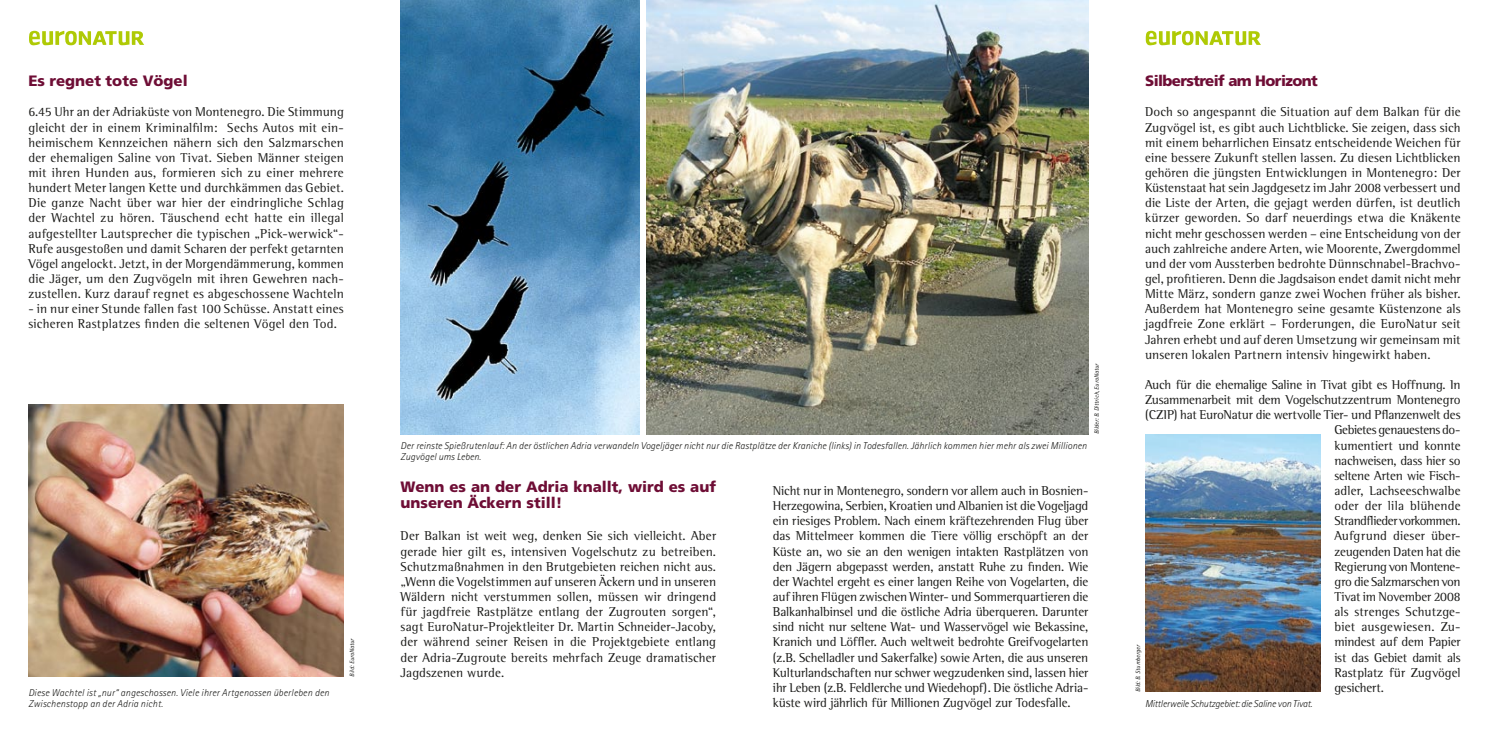
<style>
.page{position:relative;width:1489px;height:745px;background:#fff}
.page>*{position:absolute;margin:0;border:0;box-sizing:border-box;transform-origin:0 0}
.t1{font:900 15px/16.5px "Frutiger";color:#6e0d35}
.t2{font:900 15px "Frutiger";letter-spacing:-.04em;color:#6e0d35}
.t3{font:13.12px/15.1px "Rotis Semi Serif";letter-spacing:-.005em;color:#1a1a18;text-align:justify}
.t4{font:13.12px/15.1px "Rotis Semi Serif";letter-spacing:.02em;color:#1a1a18}
.t5{font:13.12px "Rotis Semi Serif";letter-spacing:-.025em;color:#1a1a18}
.t6{font:13.12px "Rotis Semi Serif";letter-spacing:.015em;color:#1a1a18}
.t7{font:13.12px "Rotis Semi Serif";letter-spacing:-.035em;color:#1a1a18}
.t8{font:13.12px "Rotis Semi Serif";letter-spacing:-.03em;color:#1a1a18}
.t9{font:italic 300 10px/11.2px "Rotis Sans Serif";letter-spacing:.01em;color:#1a1a18}
.t10{font:italic 300 10px "Rotis Sans Serif";letter-spacing:-.015em;color:#1a1a18}
.t11{font:italic 6.25px "Rotis Sans Serif";color:#1a1a18}
</style>
<div class="page">
<svg style="left:29px;top:31px;width:115px;height:14px"></svg>
<svg style="left:1145px;top:31px;width:115px;height:14px"></svg>
<img style="left:1145px;top:434px;width:175px;height:257px">
<img style="left:647px;top:0;width:441px;height:434px">
<img style="left:400px;top:0;width:240px;height:434px">
<img style="left:28px;top:404px;width:316px;height:272px">
<p class="t2" style="left:1144px;top:72px;width:174px">Silberstreif am Horizont</p>
<p class="t3" style="left:1144px;top:104px;width:317px">Doch so angespannt die Situation auf dem Balkan für die Zugvögel ist, es gibt auch Lichtblicke. Sie zeigen, dass sich mit einem beharrlichen Einsatz entscheidende Weichen für eine bessere Zukunft stellen lassen. Zu diesen Lichtblicken gehören die jüngsten Entwicklungen in Montenegro: Der Küstenstaat hat sein Jagdgesetz im Jahr 2008 verbessert und die Liste der Arten, die gejagt werden dürfen, ist deutlich kürzer geworden. So darf neuerdings etwa die Knäkente nicht mehr geschossen werden – eine Entscheidung von der auch zahlreiche andere Arten, wie Moorente, Zwergdommel und der vom Aussterben bedrohte Dünnschnabel-Brachvo&shy;gel, profitieren. Denn die Jagdsaison endet damit nicht mehr Mitte März, sondern ganze zwei Wochen früher als bisher.<br>Außerdem hat Montenegro seine gesamte Küstenzone als jagdfreie Zone erklärt – Forderungen, die EuroNatur seit Jahren erhebt und auf deren Umsetzung wir gemeinsam mit unseren lokalen Partnern intensiv hingewirkt haben.</p>
<p class="t3" style="left:1144px;top:377px;width:317px">Auch für die ehemalige Saline in Tivat gibt es Hoffnung. In</p>
<p class="t3" style="left:1144px;top:392px;width:317px">Zusammenarbeit mit dem Vogelschutzzentrum Montenegro</p>
<p class="t3" style="left:1144px;top:407px;width:317px">(CZIP) hat EuroNatur die wertvolle Tier- und Pflanzenwelt des</p>
<p class="t8" style="left:1334px;top:422px;width:128px">Gebietes genauestens do-</p>
<p class="t3" style="left:1334px;top:437px;width:128px">kumentiert und konnte</p>
<p class="t3" style="left:1334px;top:452px;width:128px">nachweisen, dass hier so</p>
<p class="t3" style="left:1334px;top:467px;width:128px">seltene Arten wie Fisch-</p>
<p class="t3" style="left:1334px;top:482px;width:128px">adler, Lachseeschwalbe</p>
<p class="t6" style="left:1334px;top:497px;width:128px">oder der lila blühende</p>
<p class="t7" style="left:1334px;top:513px;width:128px">Strandflieder vorkommen.</p>
<p class="t6" style="left:1334px;top:528px;width:128px">Aufgrund dieser über-</p>
<p class="t3" style="left:1334px;top:543px;width:128px">zeugenden Daten hat die</p>
<p class="t5" style="left:1334px;top:558px;width:128px">Regierung von Montene-</p>
<p class="t5" style="left:1334px;top:573px;width:128px">gro die Salzmarschen von</p>
<p class="t3" style="left:1334px;top:588px;width:128px">Tivat im November 2008</p>
<p class="t3" style="left:1334px;top:603px;width:128px">als strenges Schutzge-</p>
<p class="t4" style="left:1334px;top:619px;width:128px">biet ausgewiesen. Zu-</p>
<p class="t3" style="left:1334px;top:634px;width:128px">mindest auf dem Papier</p>
<p class="t3" style="left:1334px;top:649px;width:128px">ist das Gebiet damit als</p>
<p class="t3" style="left:1334px;top:664px;width:128px">Rastplatz für Zugvögel</p>
<p class="t3" style="left:1334px;top:679px;width:51px">gesichert.</p>
<p class="t1" style="left:28px;top:72px;width:161px">Es regnet tote Vögel</p>
<p class="t3" style="left:28px;top:104px;width:317px">6.45 Uhr an der Adriaküste von Montenegro. Die Stimmung gleicht der in einem Kriminalfilm: Sechs Autos mit ein&shy;heimischem Kennzeichen nähern sich den Salzmarschen der ehemaligen Saline von Tivat. Sieben Männer steigen mit ihren Hunden aus, formieren sich zu einer mehrere hundert Meter langen Kette und durchkämmen das Gebiet.<br>Die ganze Nacht über war hier der eindringliche Schlag der Wachtel zu hören. Täuschend echt hatte ein illegal aufgestellter Lautsprecher die typischen „Pick-werwick“- Rufe ausgestoßen und damit Scharen der perfekt getarnten Vögel angelockt. Jetzt, in der Morgendämmerung, kommen die Jäger, um den Zugvögeln mit ihren Gewehren nach&shy;zustellen. Kurz darauf regnet es abgeschossene Wachteln</p>
<p class="t4" style="left:28px;top:301px;width:317px">- in nur einer Stunde fallen fast 100 Schüsse. Anstatt eines sicheren Rastplatzes finden die seltenen Vögel den Tod.</p>
<p class="t11" style="left:1092px;top:434px;width:72px;rotate:-90deg">Bilder: B. Dittrich, EuroNatur</p>
<p class="t9" style="left:400px;top:440px;width:687px">Der reinste Spießrutenlauf: An der östlichen Adria verwandeln Vogeljäger nicht nur die Rastplätze der Kraniche (links) in Todesfallen. Jährlich kommen hier mehr als zwei Millionen<br>Zugvögel ums Leben.</p>
<p class="t1" style="left:400px;top:477px;width:317px">Wenn es an der Adria knallt, wird es auf unseren Äckern still!</p>
<p class="t3" style="left:400px;top:528px;width:317px">Der Balkan ist weit weg, denken Sie sich vielleicht. Aber gerade hier gilt es, intensiven Vogelschutz zu betreiben.<br>Schutzmaßnahmen in den Brutgebieten reichen nicht aus. „Wenn die Vogelstimmen auf unseren Äckern und in unseren Wäldern nicht verstummen sollen, müssen wir dringend für jagdfreie Rastplätze entlang der Zugrouten sorgen“, sagt EuroNatur-Projektleiter Dr. Martin Schneider-Jacoby, der während seiner Reisen in die Projektgebiete entlang der Adria-Zugroute bereits mehrfach Zeuge dramatischer Jagdszenen wurde.</p>
<p class="t3" style="left:772px;top:482px;width:317px">Nicht nur in Montenegro, sondern vor allem auch in Bosnien-Herzegowina, Serbien, Kroatien und Albanien ist die Vogeljagd ein riesiges Problem. Nach einem kräftezehrenden Flug über das Mittelmeer kommen die Tiere völlig erschöpft an der Küste an, wo sie an den wenigen intakten Rastplätzen von den Jägern abgepasst werden, anstatt Ruhe zu finden. Wie der Wachtel ergeht es einer langen Reihe von Vogelarten, die auf ihren Flügen zwischen Winter- und Sommerquartieren die Balkanhalbinsel und die östliche Adria überqueren. Darunter sind nicht nur seltene Wat- und Wasservögel wie Bekassine, Kranich und Löffler. Auch weltweit bedrohte Greifvogelarten (z.B. Schelladler und Sakerfalke) sowie Arten, die aus unseren Kulturlandschaften nur schwer wegzudenken sind, lassen hier ihr Leben (z.B. Feldlerche und Wiedehopf). Die östliche Adria&shy;küste wird jährlich für Millionen Zugvögel zur Todesfalle.</p>
<p class="t11" style="left:348px;top:676px;width:40px;rotate:-90deg">Bild: EuroNatur</p>
<p class="t11" style="left:1134px;top:691px;width:49px;rotate:-90deg">Bild: B. Stumberger</p>
<p class="t9" style="left:28px;top:686px;width:302px">Diese Wachtel ist „nur“ angeschossen. Viele ihrer Artgenossen überleben den<br>Zwischenstopp an der Adria nicht.</p>
<p class="t10" style="left:1144px;top:697px;width:169px">Mittlerweile Schutzgebiet: die Saline von Tivat.</p>
</div>
